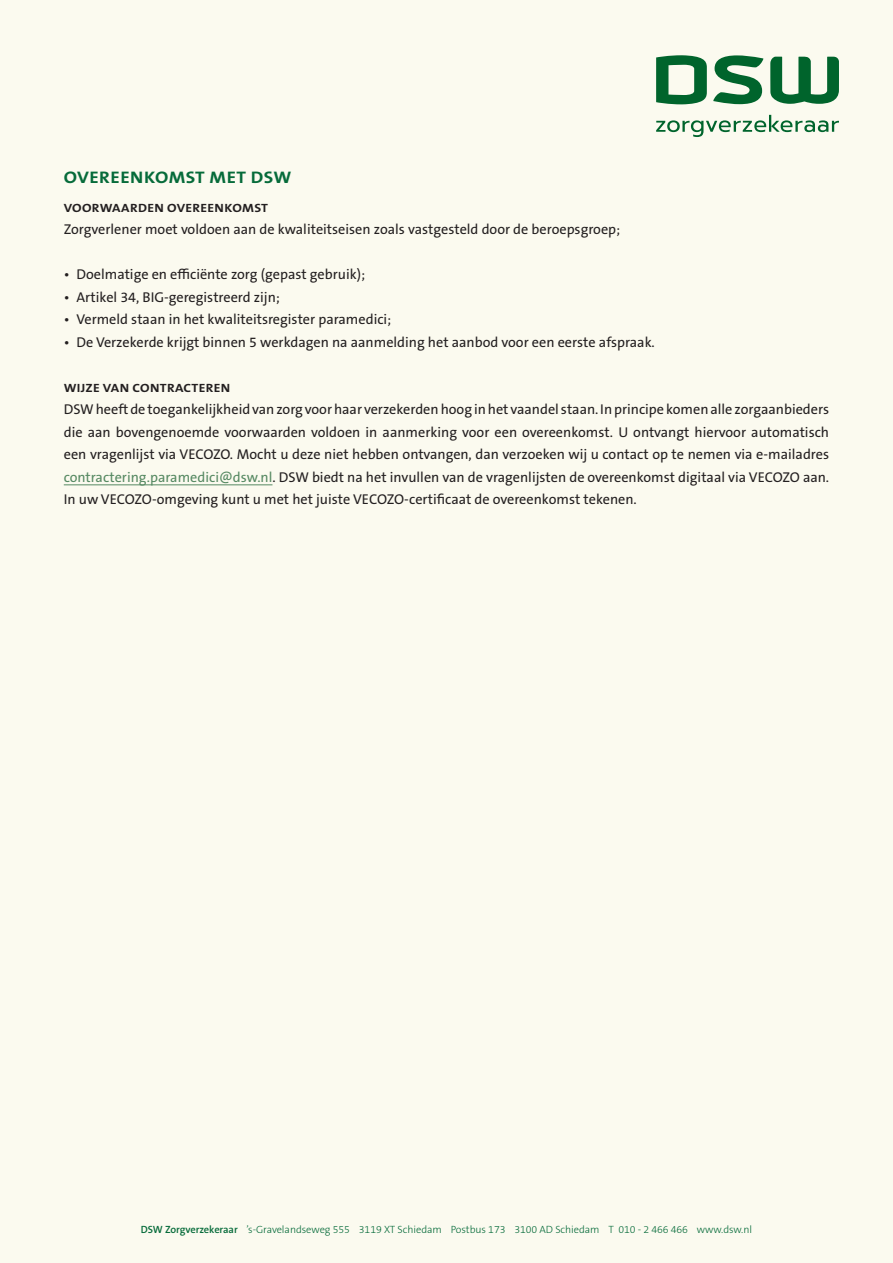
<style>
.page{position:relative;width:893px;height:1263px;background:#fbfaef}
.page>*{position:absolute;margin:0;border:0;box-sizing:border-box;transform-origin:0 0}
.t1{font:700 16.8px "The Sans B W7";letter-spacing:.025em;color:#066b3a;scale:1.13 1}
.t2{font:14.25px/22.5px "The Sans B W5 Plain";color:#231f20;text-align:justify}
.t3{font:700 12px "The Sans B W7";letter-spacing:.025em;color:#231f20;scale:1.12 1}
.t4{font:300 10.5px "The Sans B W3";letter-spacing:-.005em;color:#066b3a}
.s1{color:#568962}
.s2{font-family:"The Sans B W6";font-weight:600}
</style>
<div class="page">
<svg style="left:656px;top:55px;width:183px;height:49px"></svg>
<svg style="left:656px;top:115px;width:183px;height:22px"></svg>
<hr style="left:64px;top:485px;width:208px;height:1px;background:#568962">
<p class="t1" style="left:64px;top:167px;width:203px">OVEREENKOMST MET DSW</p>
<p class="t3" style="left:64px;top:200px;width:184px">VOORWAARDEN OVEREENKOMST</p>
<p class="t2" style="left:64px;top:218px;width:558px">Zorgverlener moet voldoen aan de kwaliteitseisen zoals vastgesteld door de beroepsgroep;</p>
<p class="t2" style="left:64px;top:263px;width:303px">• Doelmatige en efficiënte zorg (gepast gebruik);</p>
<p class="t2" style="left:64px;top:286px;width:218px">• Artikel 34, BIG-geregistreerd zijn;</p>
<p class="t2" style="left:64px;top:308px;width:329px">• Vermeld staan in het kwaliteitsregister paramedici;</p>
<p class="t2" style="left:64px;top:331px;width:592px">• De Verzekerde krijgt binnen 5 werkdagen na aanmelding het aanbod voor een eerste afspraak.</p>
<p class="t3" style="left:64px;top:380px;width:150px">WIJZE VAN CONTRACTEREN</p>
<p class="t2" style="left:64px;top:398px;width:767px">DSW heeft de toegankelijkheid van zorg voor haar verzekerden hoog in het vaandel staan. In principe komen alle zorgaanbieders die aan bovengenoemde voorwaarden voldoen in aanmerking voor een overeenkomst. U ontvangt hiervoor automatisch een vragenlijst via VECOZO. Mocht u deze niet hebben ontvangen, dan verzoeken wij u contact op te nemen via e-mailadres <span class="s1">contractering.paramedici@dsw.nl</span>. DSW biedt na het invullen van de vragenlijsten de overeenkomst digitaal via VECOZO aan.<br>In uw VECOZO-omgeving kunt u met het juiste VECOZO-certificaat de overeenkomst tekenen.</p>
<p class="t4" style="left:141px;top:1222px;width:613px"><span class="s2">DSW Zorgverzekeraar</span> ’s-Gravelandseweg 555 3119 XT Schiedam Postbus 173 3100 AD Schiedam T 010 - 2 466 466 www.dsw.nl</p>
</div>
